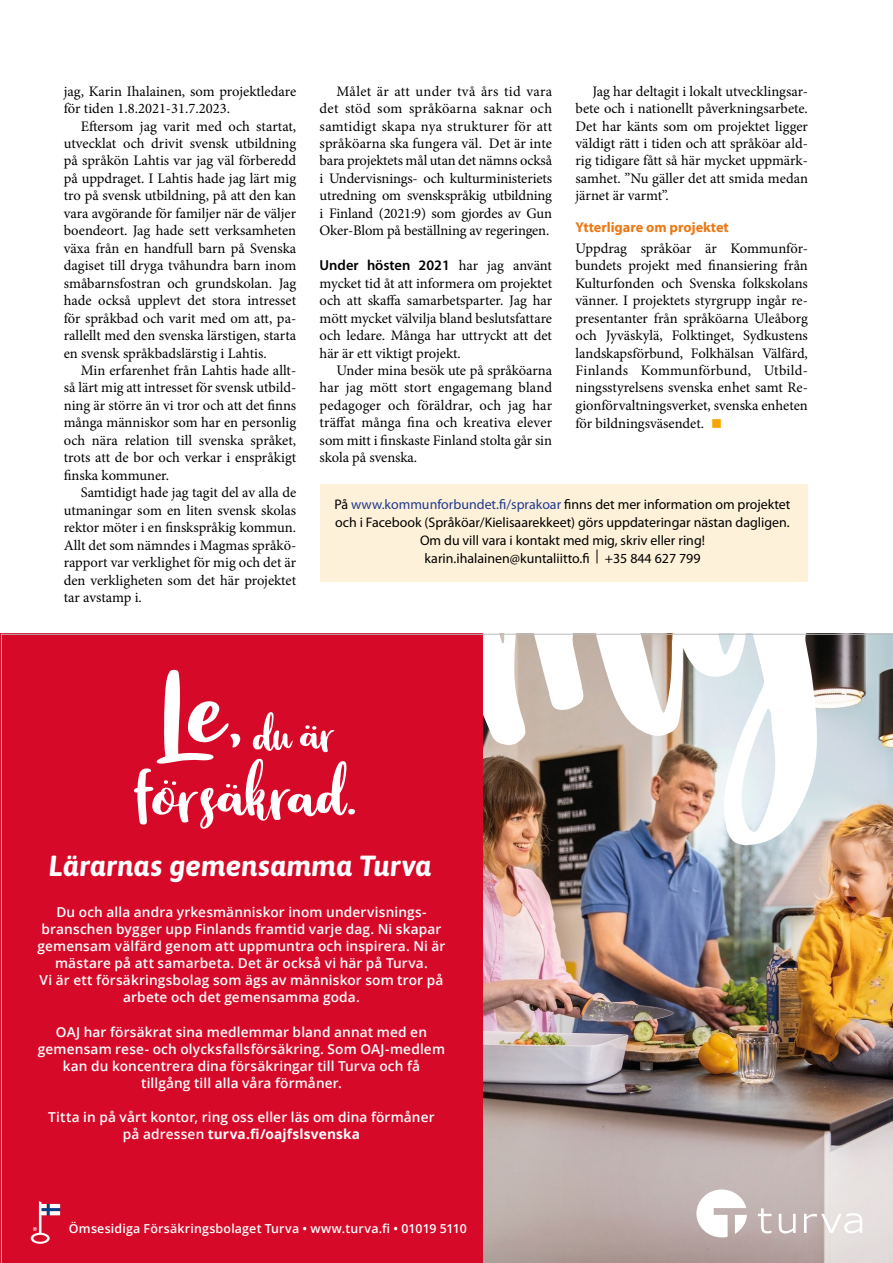
<style>
.page{position:relative;width:893px;height:1263px;background:#fff}
.page>*{position:absolute;margin:0;border:0;box-sizing:border-box;transform-origin:0 0}
.t1{font:italic 700 29.1px "Asap";letter-spacing:.01em;color:#fff}
._00-bröd_in_swe{font:14.55px/17.4px "Minion Pro";letter-spacing:-.005em;color:#000;text-align:justify}
._00-bröd_utin_swe{font:14.55px/17.5px "Minion Pro";color:#000;text-align:justify}
._00-mell_rub__svart{font:700 14.25px "Myriad Pro";color:#ec7813}
._00-bröd_in_swe-2{font:13.95px/18px "Myriad Pro";color:#000}
.t2{font:600 13.65px/17.1px "Open Sans";letter-spacing:.01em;color:#fff;text-align:center}
.t3{font:600 12.45px "Open Sans";letter-spacing:.015em;color:#fff}
.s1{font-family:"Myriad Pro";font-weight:600}
.s2{color:#213a8f}
.s3{color:#f7a600}
.s4{font-weight:700}
</style>
<div class="page">
<div style="left:320px;top:484px;width:488px;height:98px;background:#fdf1d9"></div>
<img style="left:1px;top:634px;width:892px;height:629px">
<svg style="left:133px;top:670px;width:222px;height:159px"></svg>
<svg style="left:860px;top:634px;width:33px;height:25px"></svg>
<p class="_00-bröd_utin_swe" style="left:64px;top:82px;width:234px">jag, Karin Ihalainen, som projektledare för tiden 1.8.2021-31.7.2023.</p>
<p class="_00-bröd_in_swe" style="left:64px;top:117px;width:234px;text-indent:17px">Eftersom jag varit med och startat, utvecklat och drivit svensk utbildning på språkön Lahtis var jag väl förberedd på uppdraget. I Lahtis hade jag lärt mig tro på svensk utbildning, på att den kan vara avgörande för familjer när de väljer boendeort. Jag hade sett verksamheten växa från en handfull barn på Svenska dagiset till dryga tvåhundra barn inom småbarnsfostran och grundskolan. Jag hade också upplevt det stora intresset för språkbad och varit med om att, pa&shy;rallellt med den svenska lärstigen, starta en svensk språkbadslärstig i Lahtis.</p>
<p class="_00-bröd_in_swe" style="left:64px;top:362px;width:234px;text-indent:17px">Min erfarenhet från Lahtis hade allt&shy;så lärt mig att intresset för svensk utbild&shy;ning är större än vi tror och att det finns många människor som har en personlig och nära relation till svenska språket, trots att de bor och verkar i enspråkigt finska kommuner.</p>
<p class="_00-bröd_in_swe" style="left:64px;top:484px;width:234px;text-indent:17px">Samtidigt hade jag tagit del av alla de utmaningar som en liten svensk skolas rektor möter i en finskspråkig kommun.<br>Allt det som nämndes i Magmas språkö&shy;rapport var verklighet för mig och det är den verkligheten som det här projektet tar avstamp i.</p>
<p class="_00-bröd_in_swe" style="left:320px;top:82px;width:234px;text-indent:17px">Målet är att under två års tid vara det stöd som språköarna saknar och samtidigt skapa nya strukturer för att språköarna ska fungera väl. Det är inte bara projektets mål utan det nämns också i Undervisnings- och kulturministeriets utredning om svenskspråkig utbildning i Finland (2021:9) som gjordes av Gun Oker-Blom på beställning av regeringen.</p>
<p class="_00-bröd_utin_swe" style="left:320px;top:257px;width:234px"><span class="s1">Under hösten 2021</span> har jag använt mycket tid åt att informera om projektet och att skaffa samarbetsparter. Jag har mött mycket välvilja bland beslutsfattare och ledare. Många har uttryckt att det här är ett viktigt projekt.</p>
<p class="_00-bröd_in_swe" style="left:320px;top:362px;width:234px;text-indent:17px">Under mina besök ute på språköarna har jag mött stort engagemang bland pedagoger och föräldrar, och jag har träffat många fina och kreativa elever som mitt i finskaste Finland stolta går sin skola på svenska.</p>
<p class="_00-bröd_in_swe-2" style="left:334px;top:495px;width:457px">På <span class="s2">www.kommunforbundet.fi/sprakoar</span> finns det mer information om projektet och i Facebook (Språköar/Kielisaarekkeet) görs uppdateringar nästan dagligen.</p>
<p class="_00-bröd_in_swe-2" style="left:420px;top:531px;width:286px">Om du vill vara i kontakt med mig, skriv eller ring!</p>
<p class="_00-bröd_in_swe-2" style="left:424px;top:549px;width:277px">karin.ihalainen@kuntaliitto.fi | +35 844 627 799</p>
<p class="_00-bröd_in_swe" style="left:575px;top:82px;width:234px;text-indent:17px">Jag har deltagit i lokalt utvecklingsar&shy;bete och i nationellt påverkningsarbete.<br>Det har känts som om projektet ligger väldigt rätt i tiden och att språköar ald&shy;rig tidigare fått så här mycket uppmärk&shy;samhet. ”Nu gäller det att smida medan järnet är varmt”.</p>
<p class="_00-mell_rub__svart" style="left:575px;top:220px;width:155px">Ytterligare om projektet</p>
<p class="_00-bröd_utin_swe" style="left:575px;top:239px;width:234px">Uppdrag språköar är Kommunför&shy;bundets projekt med finansiering från Kulturfonden och Svenska folkskolans vänner. I projektets styrgrupp ingår re&shy;presentanter från språköarna Uleåborg och Jyväskylä, Folktinget, Sydkustens landskapsförbund, Folkhälsan Välfärd, Finlands Kommunförbund, Utbild&shy;ningsstyrelsens svenska enhet samt Re&shy;gionförvaltningsverket, svenska enheten för bildningsväsendet. <span class="s3">■</span></p>
<p class="t1" style="left:49px;top:845px;width:384px">Lärarnas gemensamma Turva</p>
<p class="t2" style="left:37px;top:903px;width:410px">Du och alla andra yrkesmänniskor inom undervisnings&shy;branschen bygger upp Finlands framtid varje dag. Ni skapar gemensam välfärd genom att uppmuntra och inspirera. Ni är mästare på att samarbeta. Det är också vi här på Turva.<br>Vi är ett försäkringsbolag som ägs av människor som tror på arbete och det gemensamma goda.</p>
<p class="t2" style="left:38px;top:1023px;width:409px">OAJ har försäkrat sina medlemmar bland annat med en gemensam rese- och olycksfallsförsäkring. Som OAJ-medlem kan du koncentrera dina försäkringar till Turva och få tillgång till alla våra förmåner.</p>
<p class="t2" style="left:48px;top:1108px;width:388px">Titta in på vårt kontor, ring oss eller läs om dina förmåner på adressen <span class="s4">turva.fi/oajfslsvenska</span></p>
<p class="t3" style="left:69px;top:1220px;width:399px">Ömsesidiga Försäkringsbolaget Turva • www.turva.fi • 01019 5110</p>
</div>
